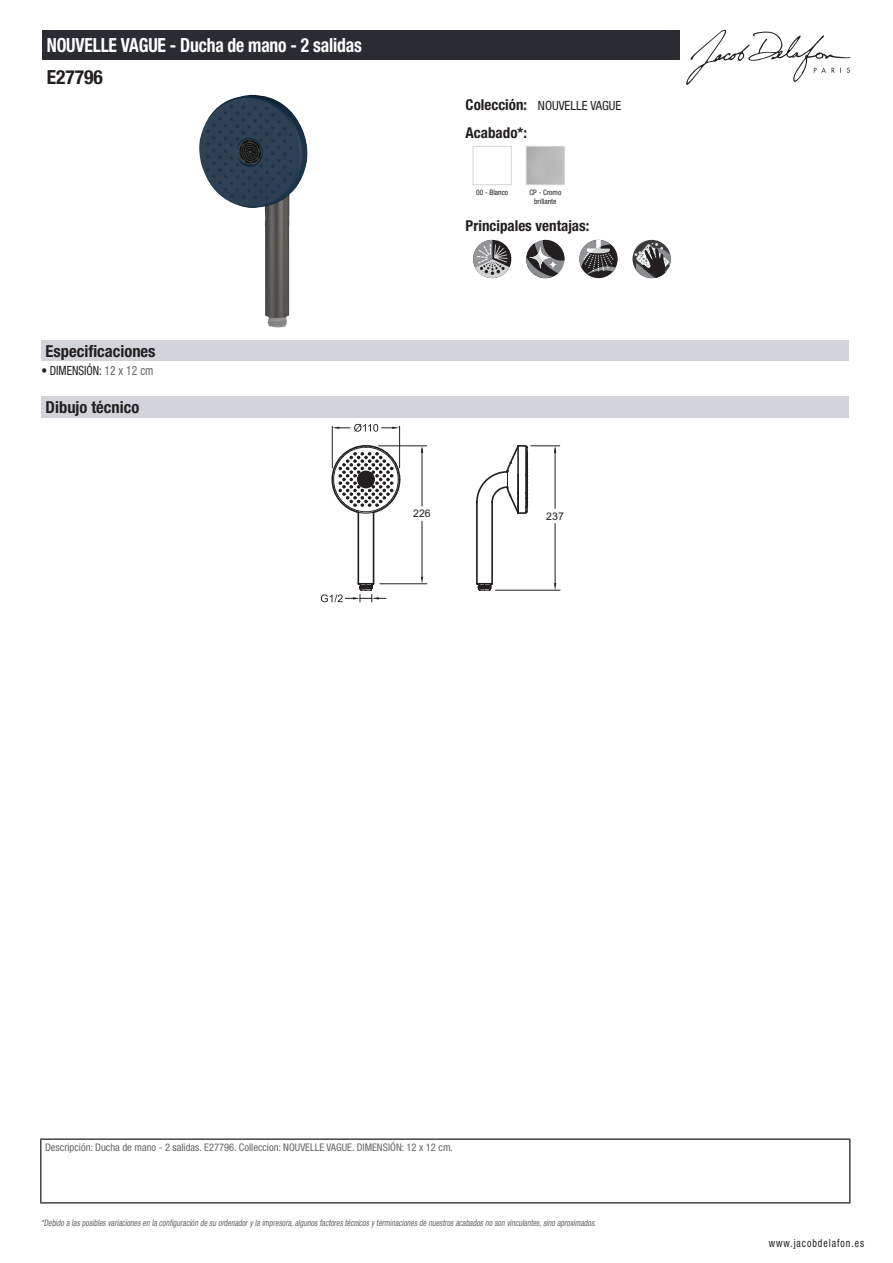
<style>
.page{position:relative;width:893px;height:1263px;background:#fff}
.page>*{position:absolute;margin:0;border:0;box-sizing:border-box;transform-origin:0 0}
.t1{font:700 condensed 19.5px "Helvetica Neue LT Std";letter-spacing:-.01em;color:#fff;scale:.9 1}
.t2{font:700 condensed 19.5px "Helvetica Neue LT Std";color:#231f20}
.t3{font:700 condensed 16.5px "Helvetica Neue LT Std";color:#231f20}
.t4{font:700 condensed 15px "Helvetica Neue LT Std";color:#231f20}
.t5{font:condensed 12.75px "Helvetica Neue LT Std";color:#231f20}
.t6{font:condensed 12.75px "Helvetica Neue LT Std";color:#231f20;scale:.9 1}
.t7{font:condensed 11.25px "Helvetica Neue LT Std";letter-spacing:.1em;color:#231f20;scale:.87 1}
.t8{font:condensed 10.5px "Helvetica Neue LT Std";color:#626568}
.t9{font:10.5px "Arial";color:#231f20}
.t10{font:italic condensed 9px "Helvetica Neue LT Std";color:#626568;scale:.87 1}
.t11{font:condensed 7.5px/9px "Helvetica Neue LT Std";color:#231f20;text-align:center}
.s1{color:#626568}
.s2{font-weight:700;font-size:15px}
</style>
<div class="page">
<svg style="left:686px;top:30px;width:164px;height:55px"></svg>
<img style="left:199px;top:95px;width:109px;height:233px">
<div style="left:473px;top:146px;width:39px;height:39px;border:1px solid #d3d4da"></div>
<div style="left:526px;top:146px;width:39px;height:39px;border:1px solid #d3d4da"></div>
<svg style="left:473px;top:240px;width:38px;height:38px"></svg>
<svg style="left:526px;top:240px;width:38px;height:38px"></svg>
<svg style="left:579px;top:240px;width:39px;height:38px"></svg>
<svg style="left:579px;top:240px;width:37px;height:35px"></svg>
<svg style="left:632px;top:240px;width:39px;height:38px"></svg>
<svg style="left:634px;top:243px;width:37px;height:35px"></svg>
<div style="left:41px;top:340px;width:808px;height:21px;background:#d3d4da"></div>
<div style="left:41px;top:396px;width:808px;height:21px;background:#d3d4da"></div>
<hr style="left:332px;top:426px;width:1px;height:42px;background:#231f20">
<hr style="left:399px;top:426px;width:1px;height:42px;background:#231f20">
<svg style="left:332px;top:424px;width:67px;height:8px"></svg>
<svg style="left:321px;top:444px;width:239px;height:158px"></svg>
<hr style="left:555px;top:449px;width:1px;height:59px;background:#231f20">
<hr style="left:555px;top:523px;width:1px;height:61px;background:#231f20">
<div style="left:43px;top:30px;width:637px;height:30px;background:#2a2c32"></div>
<hr style="left:40px;top:1138px;width:810px;height:2px;background:#040503">
<hr style="left:40px;top:1140px;width:1px;height:62px;background:#040503">
<hr style="left:849px;top:1140px;width:1px;height:62px;background:#040503">
<hr style="left:40px;top:1202px;width:810px;height:1px;background:#040503">
<h1 class="t1" style="left:47px;top:33px;width:351px">NOUVELLE VAGUE - Ducha de mano - 2 salidas</h1>
<h1 class="t2" style="left:47px;top:65px;width:58px">E27796</h1>
<h2 class="t3" style="left:46px;top:341px;width:111px">Especificaciones</h2>
<h3 class="t6" style="left:41px;top:363px;width:126px">• DIMENSIÓN: <span class="s1">12 x 12 cm</span></h3>
<h2 class="t3" style="left:46px;top:397px;width:95px">Dibujo técnico</h2>
<h3 class="t5" style="left:466px;top:98px;width:157px"><span class="s2">Colección:</span> NOUVELLE VAGUE</h3>
<h3 class="t4" style="left:466px;top:123px;width:63px">Acabado*:</h3>
<p class="t11" style="left:476px;top:187px;width:34px">00 - Blanco</p>
<p class="t11" style="left:529px;top:187px;width:33px">CP - Cromo brillante</p>
<h3 class="t4" style="left:466px;top:217px;width:125px">Principales ventajas:</h3>
<p class="t9" style="left:413px;top:507px;width:19px">226</p>
<p class="t9" style="left:546px;top:509px;width:19px">237</p>
<p class="t8" style="left:45px;top:1141px;width:409px">Descripción: Ducha de mano - 2 salidas. E27796. Colleccion: NOUVELLE VAGUE. DIMENSIÓN: 12 x 12 cm.</p>
<p class="t10" style="left:41px;top:1217px;width:641px">*Debido a lasposiblesvariacionesen la configuración de su ordenadoryla impresora,algunosfactorestécnicosyterminacionesde nuestrosacabadosno son vinculantes,sino aproximados.</p>
<p class="t7" style="left:769px;top:1237px;width:111px">www.jacobdelafon.es</p>
</div>
